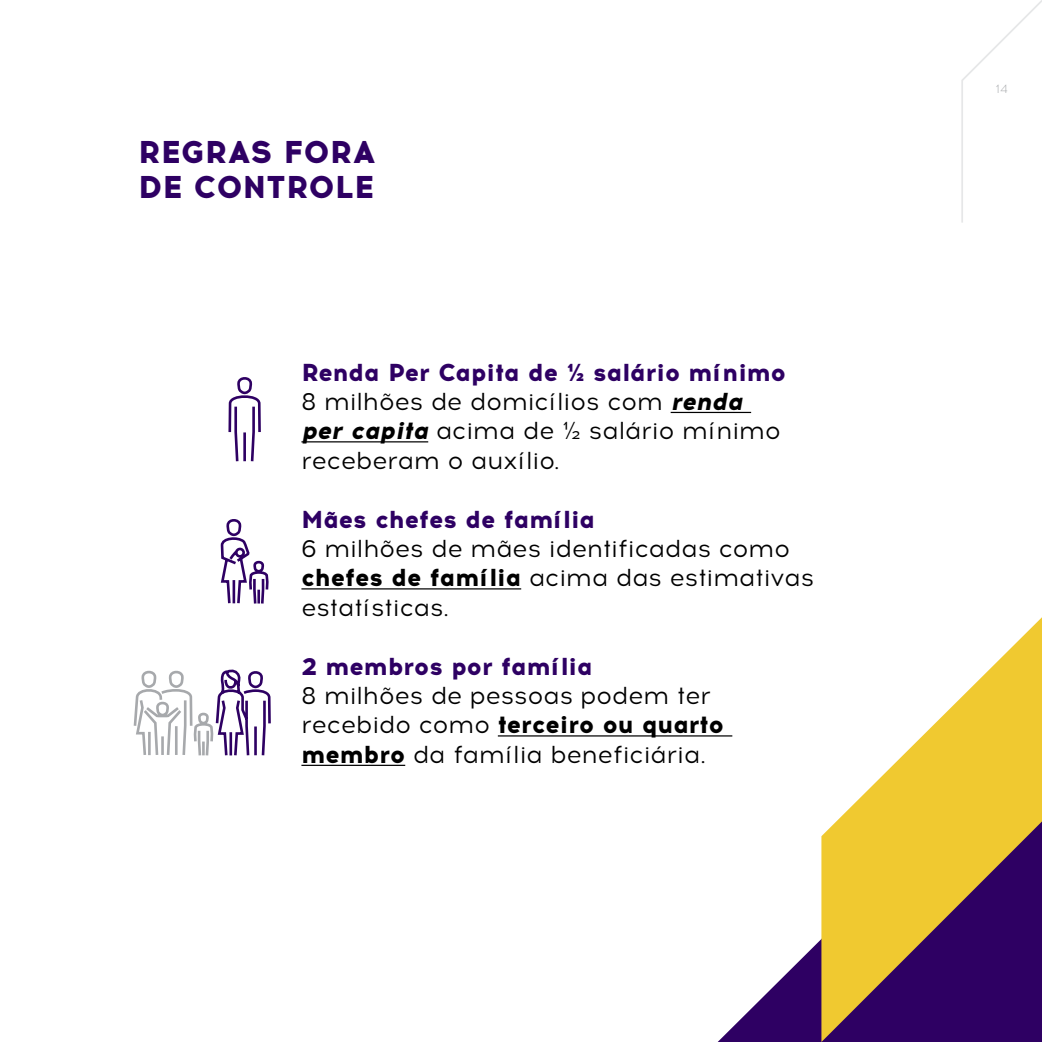
<style>
.page{position:relative;width:1042px;height:1042px;background:#fff}
.page>*{position:absolute;margin:0;border:0;box-sizing:border-box;transform-origin:0 0}
.t1{font:800 31.5px/35px "Acrom";letter-spacing:.01em;color:#2e0063}
.t2{font:24.5px/29.4px "Acrom";color:#000}
.t3{font:800 24.5px "Acrom";color:#2e0063}
.t4{font:300 12.25px "Acrom";color:#a7a9ac}
.s1{font-weight:800;color:#2e0063}
.s2{font-weight:800;font-style:italic}
.s3{font-weight:800}
</style>
<div class="page">
<svg style="left:717px;top:735px;width:104px;height:307px"></svg>
<svg style="left:821px;top:617px;width:221px;height:425px"></svg>
<svg style="left:961px;top:0;width:81px;height:223px"></svg>
<hr style="left:670px;top:412px;width:81px;height:1px;background:#000">
<hr style="left:301px;top:441px;width:127px;height:1px;background:#000">
<hr style="left:301px;top:588px;width:220px;height:1px;background:#000">
<hr style="left:498px;top:735px;width:234px;height:1px;background:#000">
<hr style="left:301px;top:765px;width:104px;height:1px;background:#000">
<svg style="left:133px;top:377px;width:138px;height:379px"></svg>
<p class="t1" style="left:138px;top:134px;width:239px">REGRAS FORA<br>DE CONTROLE</p>
<p class="t2" style="left:301px;top:358px;width:486px"><span class="s1">Renda Per Capita de ½ salário mínimo<br></span>8 milhões de domicílios com <span class="s2">renda per capita</span> acima de ½ salário mínimo receberam o auxílio.</p>
<p class="t3" style="left:301px;top:501px;width:295px">Mães chefes de família</p>
<p class="t2" style="left:301px;top:535px;width:514px">6 milhões de mães identificadas como <span class="s3">chefes de família</span> acima das estimativas estatísticas.</p>
<p class="t3" style="left:301px;top:648px;width:293px">2 membros por família</p>
<p class="t2" style="left:301px;top:682px;width:424px">8 milhões de pessoas podem ter recebido como <span class="s3">terceiro ou quarto membro</span> da família beneficiária.</p>
<p class="t4" style="left:996px;top:81px;width:13px">14</p>
</div>
